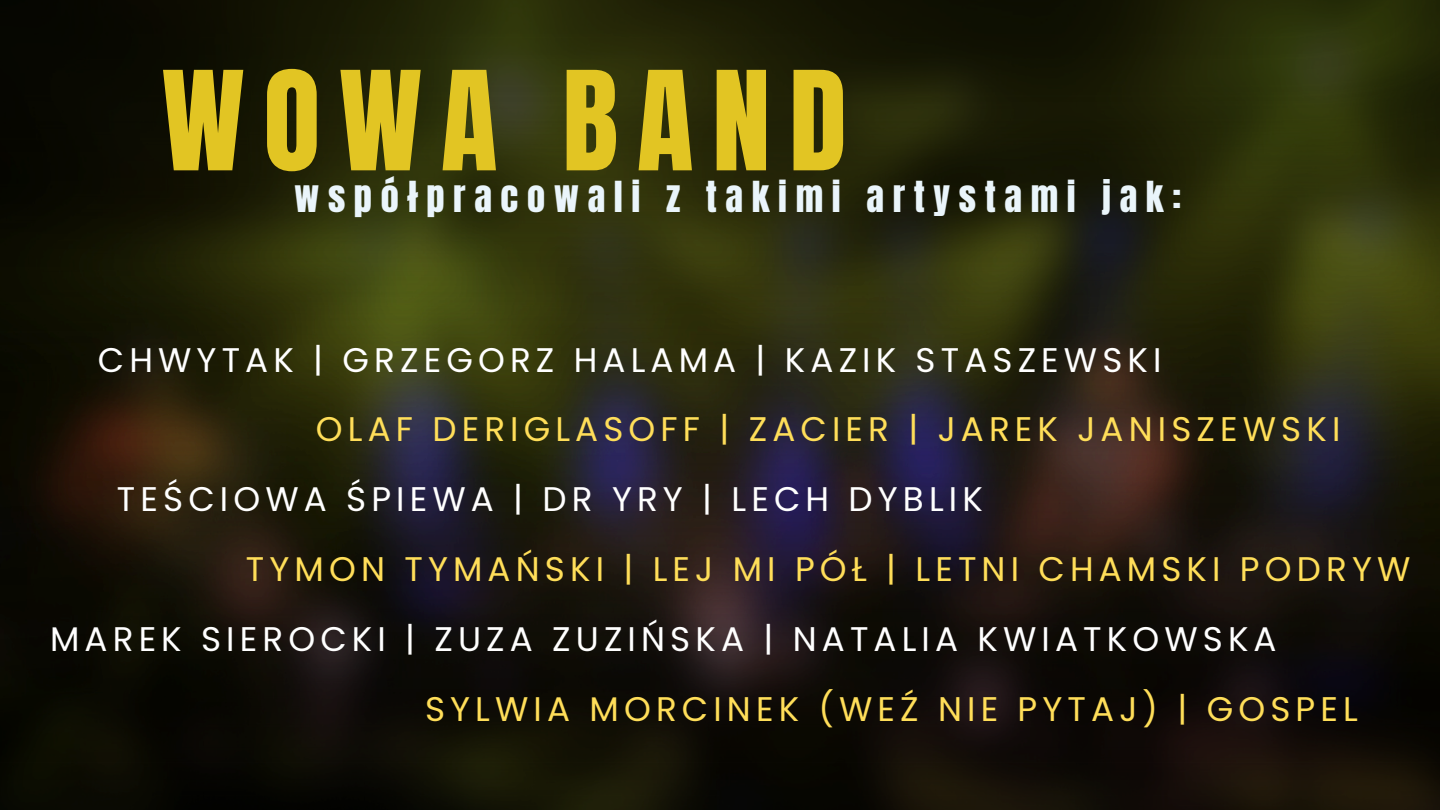
<style>
.page{position:relative;width:1440px;height:810px;background:#fff}
.page>*{position:absolute;margin:0;border:0;box-sizing:border-box;transform-origin:0 0}
.t1{font:117px "Anton";letter-spacing:.16em;color:#e2c523}
.t2{font:36.3px "Anton";letter-spacing:.235em;color:#eaf5fb}
.t3{font:34.2px "Poppins";letter-spacing:.15em;color:#fff}
.t4{font:34.2px "Poppins";letter-spacing:.15em;color:#ffde59}
</style>
<div class="page">
<img style="left:0;top:0;width:1440px;height:81px">
<img style="left:0;top:81px;width:1440px;height:729px">
<p class="t1" style="left:162px;top:37px;width:687px">WOWA BAND</p>
<p class="t2" style="left:294px;top:171px;width:889px">współpracowali z takimi artystami jak:</p>
<h1 class="t3" style="left:98px;top:336px;width:1065px">CHWYTAK | GRZEGORZ HALAMA | KAZIK STASZEWSKI</h1>
<p class="t4" style="left:316px;top:406px;width:1026px">OLAF DERIGLASOFF | ZACIER | JAREK JANISZEWSKI</p>
<p class="t3" style="left:117px;top:475px;width:867px">TEŚCIOWA ŚPIEWA | DR YRY | LECH DYBLIK</p>
<h2 class="t4" style="left:246px;top:545px;width:1166px">TYMON TYMAŃSKI | LEJ MI PÓŁ | LETNI CHAMSKI PODRYW</h2>
<h2 class="t3" style="left:50px;top:615px;width:1228px">MAREK SIEROCKI | ZUZA ZUZIŃSKA | NATALIA KWIATKOWSKA</h2>
<h2 class="t4" style="left:425px;top:685px;width:934px">SYLWIA MORCINEK (WEŹ NIE PYTAJ) | GOSPEL</h2>
</div>
